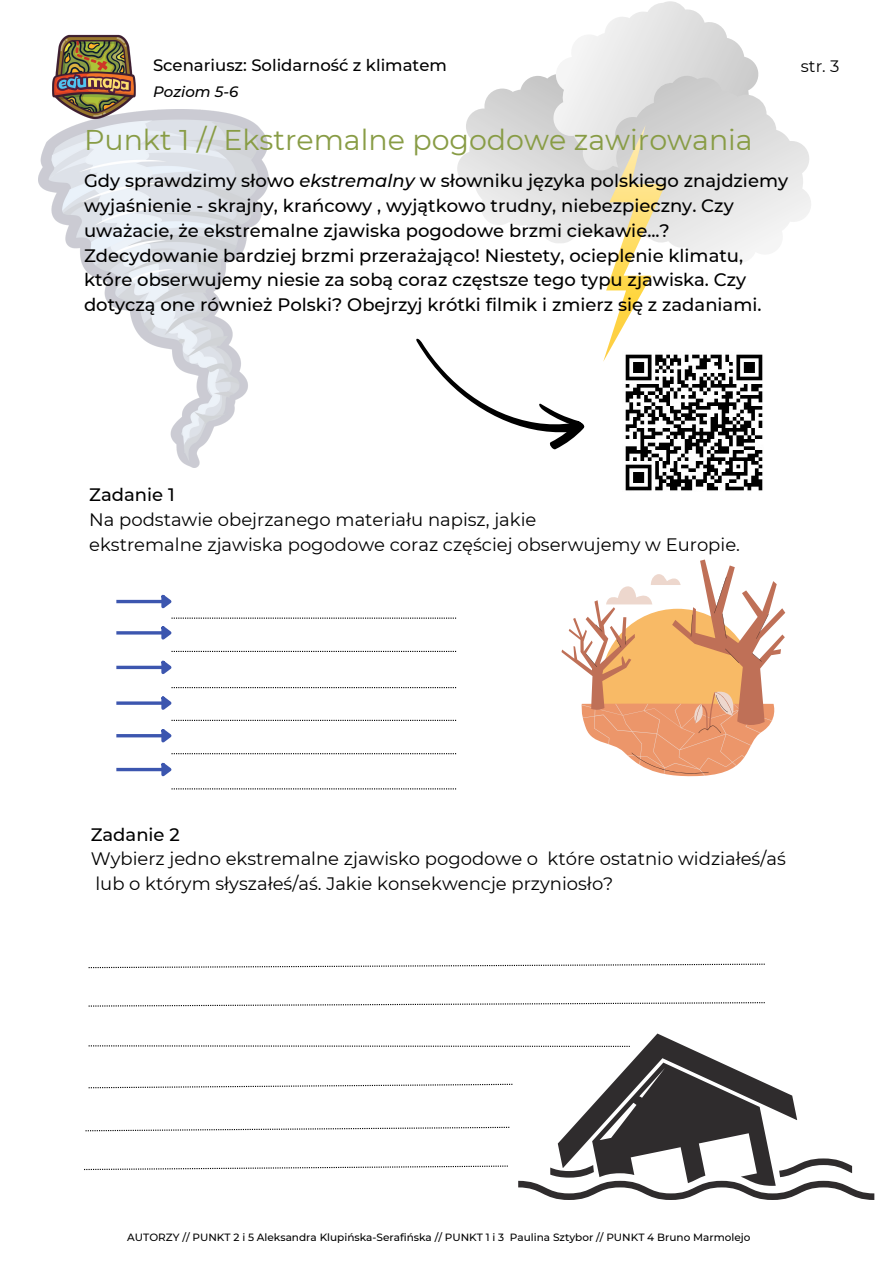
<style>
.page{position:relative;width:893px;height:1264px;background:#fff}
.page>*{position:absolute;margin:0;border:0;box-sizing:border-box;transform-origin:0 0}
.t1{font:28.5px "Montserrat";color:#889c45}
.t2{font:500 18px/24.8px "Montserrat";color:#000}
.t3{font:18px/24.8px "Montserrat";color:#000}
.t4{font:500 16.5px "Montserrat";color:#000}
.t5{font:16.5px "Montserrat";color:#000}
.t6{font:italic 500 15px "Montserrat";color:#000}
.t7{font:500 10.5px "Montserrat";color:#000}
.s1{font-style:italic}
</style>
<div class="page">
<img style="left:52px;top:34px;width:106px;height:76px">
<img style="left:39px;top:110px;width:229px;height:357px">
<img style="left:625px;top:466px;width:138px;height:25px">
<svg style="left:416px;top:1px;width:395px;height:465px"></svg>
<svg style="left:171px;top:788px;width:285px;height:1px"></svg>
<hr style="left:116px;top:600px;width:46px;height:3px;background:#3c56af">
<hr style="left:116px;top:631px;width:46px;height:3px;background:#3c56af">
<svg style="left:158px;top:594px;width:298px;height:46px"></svg>
<svg style="left:116px;top:665px;width:42px;height:4px"></svg>
<svg style="left:158px;top:651px;width:298px;height:23px"></svg>
<hr style="left:116px;top:701px;width:46px;height:3px;background:#3c56af">
<hr style="left:116px;top:734px;width:46px;height:3px;background:#3c56af">
<svg style="left:158px;top:687px;width:298px;height:56px"></svg>
<svg style="left:116px;top:767px;width:42px;height:4px"></svg>
<svg style="left:158px;top:753px;width:298px;height:24px"></svg>
<svg style="left:561px;top:559px;width:224px;height:218px"></svg>
<svg style="left:89px;top:963px;width:675px;height:5px"></svg>
<svg style="left:89px;top:1002px;width:675px;height:4px"></svg>
<svg style="left:84px;top:1033px;width:790px;height:166px"></svg>
<p class="t4" style="left:153px;top:55px;width:295px">Scenariusz: Solidarność z klimatem</p>
<p class="t6" style="left:153px;top:82px;width:87px">Poziom 5-6</p>
<p class="t1" style="left:84px;top:123px;width:670px">Punkt 1 // Ekstremalne pogodowe zawirowania</p>
<p class="t2" style="left:84px;top:168px;width:705px">Gdy sprawdzimy słowo <span class="s1">ekstremalny</span> w słowniku języka polskiego znajdziemy wyjaśnienie - skrajny, krańcowy , wyjątkowo trudny, niebezpieczny. Czy uważacie, że ekstremalne zjawiska pogodowe brzmi ciekawie...?<br>Zdecydowanie bardziej brzmi przerażająco! Niestety, ocieplenie klimatu, które obserwujemy niesie za sobą coraz częstsze tego typu zjawiska. Czy dotyczą one również Polski? Obejrzyj krótki filmik i zmierz się z zadaniami.</p>
<p class="t5" style="left:800px;top:56px;width:40px">str. 3</p>
<p class="t2" style="left:89px;top:482px;width:87px">Zadanie 1</p>
<p class="t3" style="left:89px;top:507px;width:448px">Na podstawie obejrzanego materiału napisz, jakie</p>
<p class="t3" style="left:89px;top:532px;width:652px">ekstremalne zjawiska pogodowe coraz częściej obserwujemy w Europie.</p>
<p class="t2" style="left:91px;top:821px;width:91px">Zadanie 2</p>
<p class="t3" style="left:91px;top:846px;width:696px">Wybierz jedno ekstremalne zjawisko pogodowe o które ostatnio widziałeś/aś lub o którym słyszałeś/aś. Jakie konsekwencje przyniosło?</p>
<p class="t7" style="left:127px;top:1230px;width:624px">AUTORZY // PUNKT 2 i 5 Aleksandra Klupińska-Serafińska // PUNKT 1 i 3 Paulina Sztybor // PUNKT 4 Bruno Marmolejo</p>
</div>
